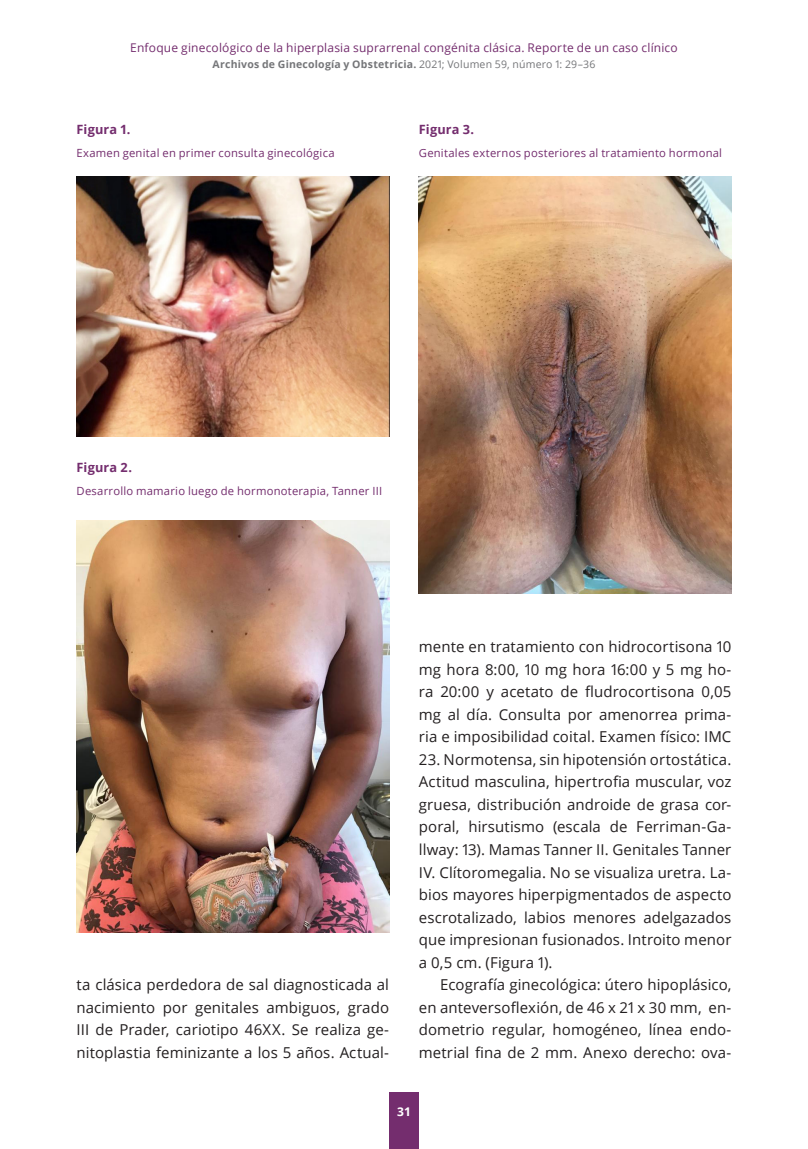
<style>
.page{position:relative;width:808px;height:1149px;background:#fff}
.page>*{position:absolute;margin:0;border:0;box-sizing:border-box;transform-origin:0 0}
.Primero{font:15px/22.5px "Open Sans";letter-spacing:.005em;color:#231f20;text-align:justify}
.Figura_título{font:700 12.75px "Open Sans";letter-spacing:.01em;color:#742d6e}
.Figuras_tit{font:700 12.75px "Open Sans";letter-spacing:.01em;color:#742d6e}
.t1{font:12px "Open Sans";letter-spacing:.015em;color:#742d6e}
.t2{font:700 12px "Open Sans";color:#fff}
.Figuras{font:11.25px "Open Sans";letter-spacing:.02em;color:#742d6e}
.t3{font:700 10.5px "Open Sans";letter-spacing:.02em;color:#757679}
.s1{font-weight:400}
</style>
<div class="page">
<div style="left:389px;top:1092px;width:30px;height:56px;background:#742d6e"></div>
<img style="left:77px;top:176px;width:312px;height:260px">
<img style="left:77px;top:520px;width:312px;height:412px">
<img style="left:419px;top:176px;width:313px;height:417px">
<p class="t1" style="left:130px;top:39px;width:549px">Enfoque ginecológico de la hiperplasia suprarrenal congénita clásica. Reporte de un caso clínico</p>
<p class="t3" style="left:213px;top:56px;width:384px">Archivos de Ginecología y Obstetricia. <span class="s1">2021; Volumen 59, número 1: 29–36</span></p>
<p class="Figura_título" style="left:77px;top:121px;width:55px">Figura 1.</p>
<p class="Figuras" style="left:77px;top:145px;width:260px">Examen genital en primer consulta ginecológica</p>
<p class="Figura_título" style="left:419px;top:121px;width:57px">Figura 3.</p>
<p class="Figuras" style="left:419px;top:145px;width:305px">Genitales externos posteriores al tratamiento hormonal</p>
<p class="Figuras_tit" style="left:77px;top:458px;width:57px">Figura 2.</p>
<p class="Figuras" style="left:77px;top:483px;width:307px">Desarrollo mamario luego de hormonoterapia, Tanner III</p>
<p class="Primero" style="left:77px;top:972px;width:314px">ta clásica perdedora de sal diagnosticada al nacimiento por genitales ambiguos, grado III de Prader, cariotipo 46XX. Se realiza ge&shy;nitoplastia feminizante a los 5 años. Actual-</p>
<p class="Primero" style="left:419px;top:635px;width:314px">mente en tratamiento con hidrocortisona 10 mg hora 8:00, 10 mg hora 16:00 y 5 mg ho&shy;ra 20:00 y acetato de fludrocortisona 0,05 mg al día. Consulta por amenorrea prima&shy;ria e imposibilidad coital. Examen físico: IMC</p>
<p class="Primero" style="left:419px;top:747px;width:314px">23. Normotensa, sin hipotensión ortostática.<br>Actitud masculina, hipertrofia muscular, voz gruesa, distribución androide de grasa cor&shy;poral, hirsutismo (escala de Ferriman-Ga&shy;llway: 13). Mamas Tanner II. Genitales Tanner IV. Clítoromegalia. No se visualiza uretra. La&shy;bios mayores hiperpigmentados de aspecto escrotalizado, labios menores adelgazados que impresionan fusionados. Introito menor a 0,5 cm. (Figura 1).</p>
<p class="Primero" style="left:419px;top:972px;width:314px;text-indent:21px">Ecografía ginecológica: útero hipoplásico, en anteversoflexión, de 46 x 21 x 30 mm, en&shy;dometrio regular, homogéneo, línea endo&shy;metrial fina de 2 mm. Anexo derecho: ova-</p>
<p class="t2" style="left:397px;top:1102px;width:15px">31</p>
</div>
